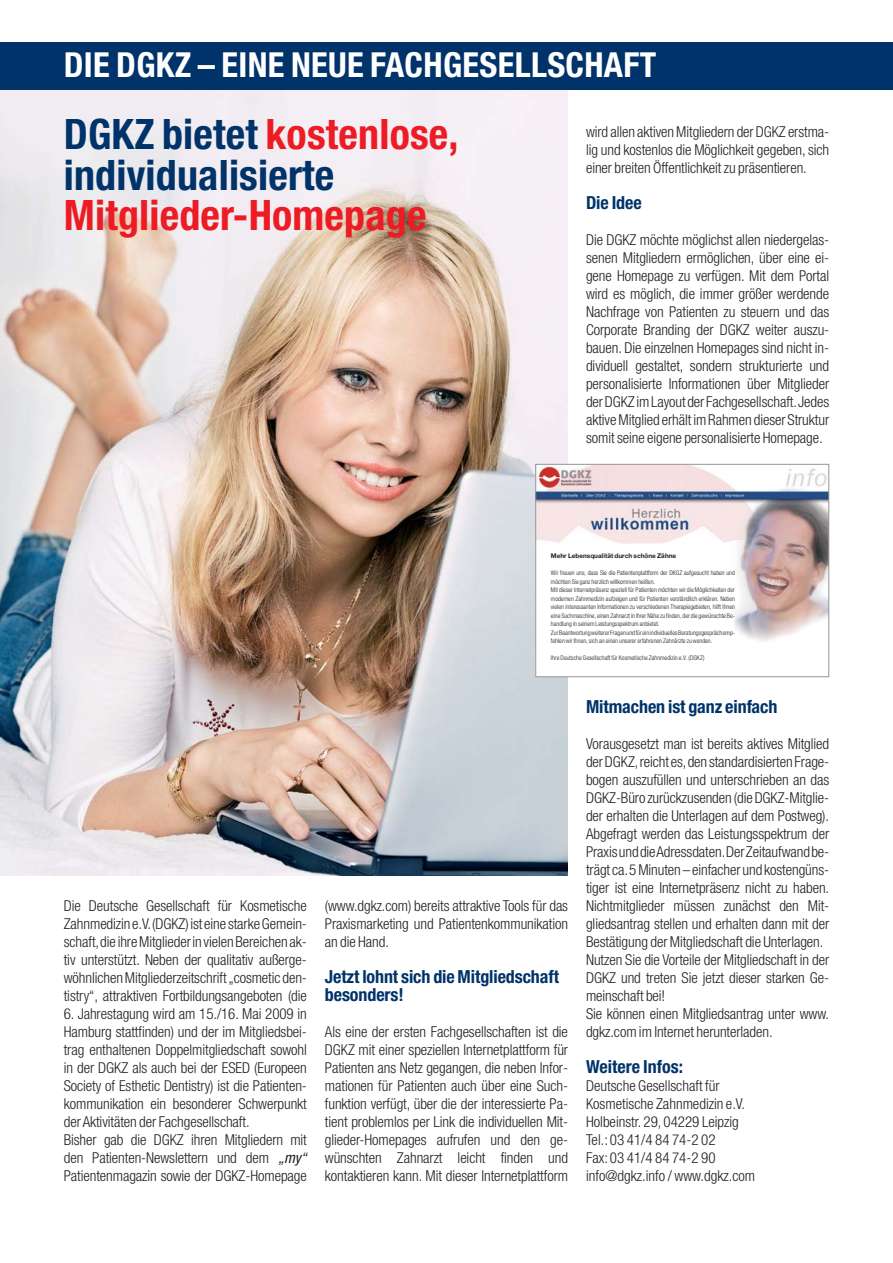
<style>
.page{position:relative;width:893px;height:1263px;background:#fff}
.page>*{position:absolute;margin:0;border:0;box-sizing:border-box;transform-origin:0 0}
.t1{font:700 condensed 42px/40.5px "Helvetica Neue";letter-spacing:.005em;color:#003369}
.t2{font:700 condensed 42px "Helvetica Neue";letter-spacing:.005em;color:#ed1c24}
.t3{font:700 condensed 34.5px "Helvetica Neue";letter-spacing:.01em;color:#fff}
.t4{font:700 condensed 18px/18px "Helvetica Neue";letter-spacing:-.005em;color:#003369}
.t5{font:300 condensed 15px/18px "Helvetica Neue";letter-spacing:-.005em;color:#231f20;text-align:justify}
.t6{font:300 condensed 6.45px/8.6px "Helvetica Neue";color:#231f20}
.t7{font:700 6.45px "Helvetica Neue";color:#231f20}
.s1{color:#ed1c24}
.s2{font-weight:400;font-style:italic}
</style>
<div class="page">
<img style="left:0;top:90px;width:568px;height:785px">
<div style="left:536px;top:464px;width:293px;height:213px;background:#fff"></div>
<img style="left:537px;top:466px;width:290px;height:176px">
<div style="left:535px;top:464px;width:294px;height:213px;border:1px solid #939598"></div>
<div style="left:0;top:42px;width:893px;height:48px;background:#003369"></div>
<h2 class="t3" style="left:64px;top:52px;width:594px">DIE DGKZ – EINE NEUE FACHGESELLSCHAFT</h2>
<h1 class="t1" style="left:64px;top:118px;width:396px">DGKZ bietet <span class="s1">kostenlose, </span>individualisierte</h1>
<h1 class="t2" style="left:64px;top:200px;width:364px">Mitglieder-Homepage</h1>
<p class="t5" style="left:586px;top:124px;width:245px">wird allen aktiven Mitgliedern der DGKZ erstma&shy;lig und kostenlos die Möglichkeit gegeben, sich einer breiten Öffentlichkeit zu präsentieren.</p>
<p class="t4" style="left:586px;top:195px;width:57px">Die Idee</p>
<p class="t5" style="left:586px;top:232px;width:245px">Die DGKZ möchte möglichst allen niedergelas&shy;senen Mitgliedern ermöglichen, über eine ei&shy;gene Homepage zu verfügen. Mit dem Portal wird es möglich, die immer größer werdende Nachfrage von Patienten zu steuern und das Corporate Branding der DGKZ weiter auszu&shy;bauen. Die einzelnen Homepages sind nicht in&shy;dividuell gestaltet, sondern strukturierte und personalisierte Informationen über Mitglieder der DGKZ im Layout der Fachgesellschaft.Jedes aktive Mitglied erhält im Rahmen dieser Struktur somit seine eigene personalisierte Homepage.</p>
<p class="t7" style="left:551px;top:553px;width:127px">Mehr Lebensqualität durch schöne Zähne</p>
<p class="t6" style="left:551px;top:569px;width:186px">Wir freuen uns, dass Sie die Patientenplattform der DKGZ aufgesucht haben und möchten Sie ganz herzlich willkommen heißen.<br>Mit dieser Internetpräsenz speziell für Patienten möchten wir die Möglichkeiten der modernen Zahnmedizin aufzeigen und für Patienten verständlich erklären. Neben vielen interessanten Informationen zu verschiedenen Therapiegebieten, hilft Ihnen eine Suchmaschine, einen Zahnarzt in Ihrer Nähe zu finden, der die gewünschte Be&shy;handlung in seinem Leistungsspektrum anbietet.<br>Zur Beantwortung weiterer Fragen und für ein individuelles Beratungsgespräch emp&shy;fehlen wir Ihnen, sich an einen unserer erfahrenen Zahnärzte zu wenden.</p>
<p class="t6" style="left:551px;top:654px;width:155px">Ihre Deutsche Gesellschaft für Kosmetische Zahnmedizin e.V. (DGKZ)</p>
<p class="t5" style="left:64px;top:898px;width:245px">Die Deutsche Gesellschaft für Kosmetische Zahnmedizin e.V.(DGKZ) ist eine starke Gemein&shy;schaft,die ihre Mitglieder in vielen Bereichen ak&shy;tiv unterstützt. Neben der qualitativ außerge&shy;wöhnlichen Mitgliederzeitschrift „cosmetic den&shy;tistry“, attraktiven Fortbildungsangeboten (die</p>
<p class="t5" style="left:64px;top:1006px;width:247px;text-align:left">6. Jahrestagung wird am 15./16. Mai 2009 in Hamburg stattfinden) und der im Mitgliedsbei&shy;trag enthaltenen Doppelmitgliedschaft sowohl in der DGKZ als auch bei der ESED (Europeen Society of Esthetic Dentistry) ist die Patienten&shy;kommunikation ein besonderer Schwerpunkt der Aktivitäten der Fachgesellschaft.<br>Bisher gab die DGKZ ihren Mitgliedern mit den Patienten-Newslettern und dem <span class="s2">„my“ </span>Patientenmagazin sowie der DGKZ-Homepage</p>
<p class="t5" style="left:325px;top:898px;width:245px">(www.dgkz.com) bereits attraktive Tools für das Praxismarketing und Patientenkommunikation an die Hand.</p>
<p class="t4" style="left:325px;top:969px;width:236px">Jetzt lohnt sich die Mitgliedschaft besonders!</p>
<p class="t5" style="left:325px;top:1024px;width:245px">Als eine der ersten Fachgesellschaften ist die DGKZ mit einer speziellen Internetplattform für Patienten ans Netz gegangen, die neben Infor&shy;mationen für Patienten auch über eine Such&shy;funktion verfügt, über die der interessierte Pa&shy;tient problemlos per Link die individuellen Mit&shy;glieder-Homepages aufrufen und den ge&shy;wünschten Zahnarzt leicht finden und kontaktieren kann. Mit dieser Internetplattform</p>
<p class="t4" style="left:586px;top:699px;width:193px">Mitmachen ist ganz einfach</p>
<p class="t5" style="left:586px;top:736px;width:245px;text-align:left">Vorausgesetzt man ist bereits aktives Mitglied der DGKZ,reicht es,den standardisierten Frage&shy;bogen auszufüllen und unterschrieben an das DGKZ-Büro zurückzusenden (die DGKZ-Mitglie&shy;der erhalten die Unterlagen auf dem Postweg).<br>Abgefragt werden das Leistungsspektrum der Praxis und die Adressdaten.Der Zeitaufwand be&shy;trägt ca.5 Minuten – einfacher und kostengüns&shy;tiger ist eine Internetpräsenz nicht zu haben.<br>Nichtmitglieder müssen zunächst den Mit&shy;gliedsantrag stellen und erhalten dann mit der Bestätigung der Mitgliedschaft die Unterlagen.<br>Nutzen Sie die Vorteile der Mitgliedschaft in der DGKZ und treten Sie jetzt dieser starken Ge&shy;meinschaft bei!<br>Sie können einen Mitgliedsantrag unter www. dgkz.com im Internet herunterladen.</p>
<p class="t4" style="left:586px;top:1059px;width:98px">Weitere Infos:</p>
<p class="t5" style="left:586px;top:1078px;width:171px;text-align:left">Deutsche Gesellschaft für<br>Kosmetische Zahnmedizin e.V.<br>Holbeinstr. 29, 04229 Leipzig<br>Tel.: 03 41/4 84 74-2 02<br>Fax: 03 41/4 84 74-2 90 info@dgkz.info / www.dgkz.com</p>
</div>
